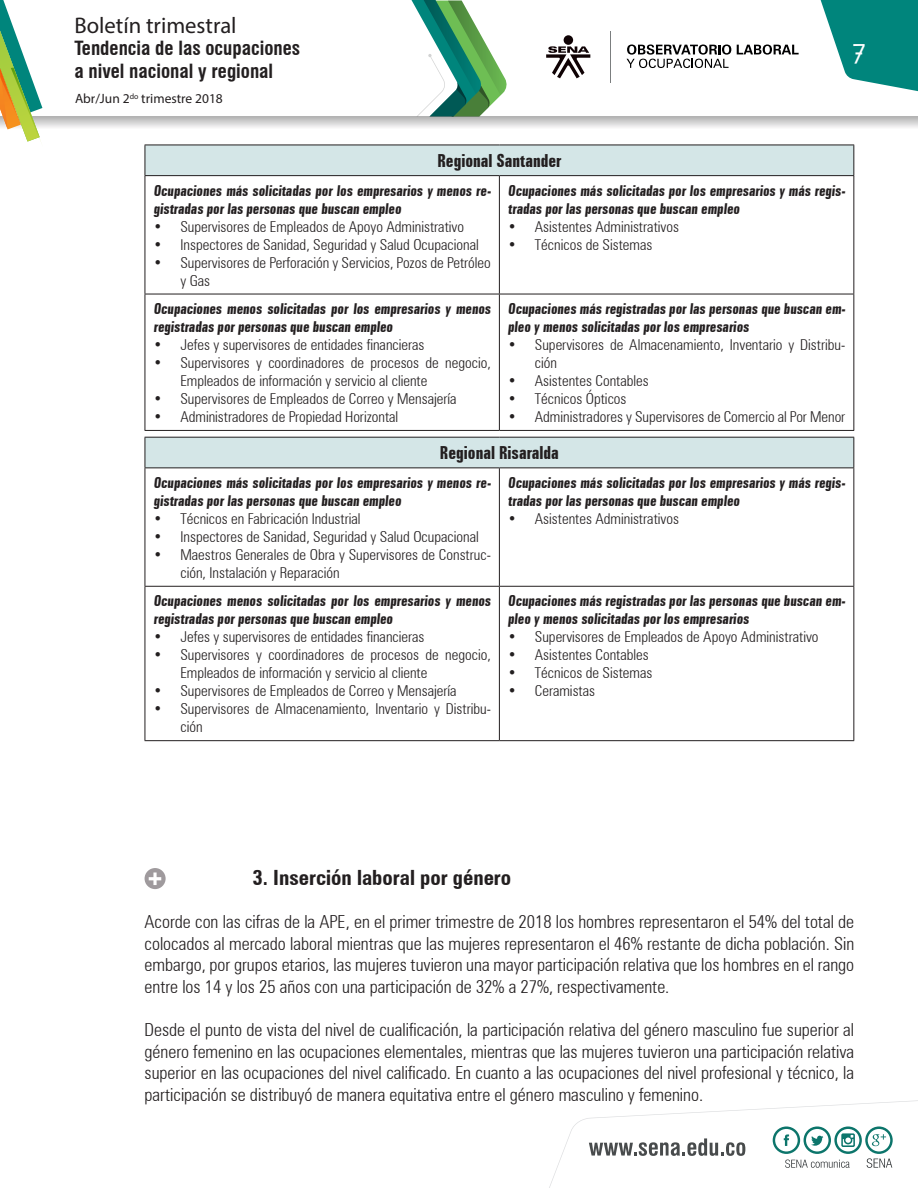
<style>
.page{position:relative;width:918px;height:1188px;background:#fff}
.page>*{position:absolute;margin:0;border:0;box-sizing:border-box;transform-origin:0 0}
.t1{font:25.5px "Abeatby Kai";color:#fff}
.t2{font:22.65px "Myriad Pro";color:#231f20}
.t3{font:700 condensed 21px "Zurich BT";color:#231f20}
.t4{font:700 condensed 19.05px/22.6px "Swiss 721 BT";color:#231f20}
.t5{font:300 condensed 18px/21.6px "Zurich BT";color:#231f20;text-align:justify}
.t6{font:700 extra-condensed 18px "Zurich BT";color:#231f20}
.t7{font:300 condensed 15px/18px "Zurich BT";color:#231f20}
.t8{font:700 extra-condensed 15px/18px "Zurich BT";color:#231f20}
.t9{font:13.5px "Myriad Pro";color:#231f20}
</style>
<div class="page">
<div style="left:564px;top:35px;width:9px;height:10px;background:#0f0204;border-radius:50%"></div>
<svg style="left:546px;top:46px;width:44px;height:32px"></svg>
<hr style="left:610px;top:31px;width:1px;height:52px;background:#7b7e7f">
<svg style="left:737px;top:45px;width:62px;height:10px"></svg>
<svg style="left:627px;top:44px;width:104px;height:24px"></svg>
<svg style="left:411px;top:0;width:96px;height:116px"></svg>
<svg style="left:43px;top:117px;width:875px;height:11px;background:#d5d5d5"></svg>
<svg style="left:0;top:0;width:43px;height:142px"></svg>
<svg style="left:820px;top:0;width:98px;height:92px"></svg>
<svg style="left:549px;top:1100px;width:369px;height:88px"></svg>
<div style="left:145px;top:145px;width:709px;height:31px;background:#d4e6e7"></div>
<hr style="left:145px;top:145px;width:354px;height:1px;background:#231f20">
<hr style="left:499px;top:145px;width:355px;height:1px;background:#231f20">
<hr style="left:145px;top:175px;width:354px;height:1px;background:#231f20">
<hr style="left:499px;top:175px;width:355px;height:1px;background:#231f20">
<hr style="left:145px;top:294px;width:354px;height:1px;background:#231f20">
<hr style="left:499px;top:294px;width:355px;height:1px;background:#231f20">
<hr style="left:145px;top:430px;width:354px;height:1px;background:#231f20">
<hr style="left:499px;top:430px;width:355px;height:1px;background:#231f20">
<hr style="left:145px;top:145px;width:1px;height:30px;background:#231f20">
<hr style="left:145px;top:176px;width:1px;height:118px;background:#231f20">
<hr style="left:145px;top:294px;width:1px;height:136px;background:#231f20">
<hr style="left:853px;top:145px;width:1px;height:30px;background:#231f20">
<hr style="left:499px;top:176px;width:1px;height:118px;background:#231f20">
<hr style="left:853px;top:176px;width:1px;height:118px;background:#231f20">
<hr style="left:499px;top:294px;width:1px;height:136px;background:#231f20">
<hr style="left:853px;top:294px;width:1px;height:136px;background:#231f20">
<div style="left:145px;top:437px;width:709px;height:31px;background:#d4e6e7"></div>
<hr style="left:145px;top:437px;width:354px;height:1px;background:#231f20">
<hr style="left:499px;top:437px;width:355px;height:1px;background:#231f20">
<hr style="left:145px;top:467px;width:354px;height:1px;background:#231f20">
<hr style="left:499px;top:467px;width:355px;height:1px;background:#231f20">
<hr style="left:145px;top:586px;width:354px;height:1px;background:#231f20">
<hr style="left:499px;top:586px;width:355px;height:1px;background:#231f20">
<hr style="left:145px;top:740px;width:354px;height:1px;background:#231f20">
<hr style="left:499px;top:740px;width:355px;height:1px;background:#231f20">
<svg style="left:145px;top:438px;width:1px;height:29px"></svg>
<hr style="left:145px;top:468px;width:1px;height:118px;background:#231f20">
<hr style="left:145px;top:587px;width:1px;height:153px;background:#231f20">
<svg style="left:853px;top:438px;width:1px;height:29px"></svg>
<hr style="left:499px;top:468px;width:1px;height:118px;background:#231f20">
<hr style="left:853px;top:468px;width:1px;height:118px;background:#231f20">
<hr style="left:499px;top:587px;width:1px;height:153px;background:#231f20">
<hr style="left:853px;top:587px;width:1px;height:153px;background:#231f20">
<div style="left:145px;top:868px;width:21px;height:21px;background:#9f9a9d;border-radius:50%"></div>
<svg style="left:149px;top:872px;width:12px;height:13px"></svg>
<h2 class="t2" style="left:74px;top:11px;width:164px">Boletín trimestral</h2>
<p class="t4" style="left:74px;top:37px;width:227px">Tendencia de las ocupaciones a nivel nacional y regional</p>
<h1 class="t1" style="left:854px;top:44px;width:14px">7</h1>
<p class="t9" style="left:75px;top:91px;width:149px">Abr/Jun 2<sup>do</sup> trimestre 2018</p>
<p class="t6" style="left:437px;top:150px;width:125px">Regional Santander</p>
<p class="t8" style="left:153px;top:181px;width:341px">Ocupaciones más solicitadas por los empresarios y menos re&shy;gistradas por las personas que buscan empleo</p>
<p class="t7" style="left:153px;top:217px;width:312px">• Supervisores de Empleados de Apoyo Administrativo</p>
<p class="t7" style="left:153px;top:235px;width:327px">• Inspectores de Sanidad, Seguridad y Salud Ocupacional</p>
<p class="t7" style="left:180px;top:253px;width:312px;text-indent:-27px">• Supervisores de Perforación y Servicios, Pozos de Petróleo y Gas</p>
<p class="t8" style="left:508px;top:181px;width:341px">Ocupaciones más solicitadas por los empresarios y más regis&shy;tradas por las personas que buscan empleo</p>
<p class="t7" style="left:508px;top:217px;width:173px">• Asistentes Administrativos</p>
<p class="t7" style="left:508px;top:235px;width:146px">• Técnicos de Sistemas</p>
<p class="t8" style="left:508px;top:300px;width:341px">Ocupaciones más registradas por las personas que buscan em&shy;pleo y menos solicitadas por los empresarios</p>
<p class="t7" style="left:535px;top:335px;width:312px;text-indent:-27px">• Supervisores de Almacenamiento, Inventario y Distribu&shy;ción</p>
<p class="t7" style="left:508px;top:371px;width:142px">• Asistentes Contables</p>
<p class="t7" style="left:508px;top:389px;width:120px">• Técnicos Ópticos</p>
<p class="t7" style="left:508px;top:407px;width:339px">• Administradores y Supervisores de Comercio al Por Menor</p>
<p class="t6" style="left:440px;top:443px;width:121px">Regional Risaralda</p>
<p class="t8" style="left:153px;top:474px;width:341px">Ocupaciones más solicitadas por los empresarios y menos re&shy;gistradas por las personas que buscan empleo</p>
<p class="t7" style="left:153px;top:509px;width:209px">• Técnicos en Fabricación Industrial</p>
<p class="t7" style="left:153px;top:527px;width:327px">• Inspectores de Sanidad, Seguridad y Salud Ocupacional</p>
<p class="t7" style="left:180px;top:545px;width:312px;text-indent:-27px">• Maestros Generales de Obra y Supervisores de Construc&shy;ción, Instalación y Reparación</p>
<p class="t8" style="left:153px;top:300px;width:341px">Ocupaciones menos solicitadas por los empresarios y menos registradas por personas que buscan empleo</p>
<p class="t7" style="left:153px;top:335px;width:273px">• Jefes y supervisores de entidades financieras</p>
<p class="t7" style="left:180px;top:353px;width:312px;text-indent:-27px">• Supervisores y coordinadores de procesos de negocio,<br>Empleados de información y servicio al cliente</p>
<p class="t7" style="left:153px;top:389px;width:305px">• Supervisores de Empleados de Correo y Mensajería</p>
<p class="t7" style="left:153px;top:407px;width:246px">• Administradores de Propiedad Horizontal</p>
<p class="t8" style="left:508px;top:474px;width:341px">Ocupaciones más solicitadas por los empresarios y más regis&shy;tradas por las personas que buscan empleo</p>
<p class="t7" style="left:508px;top:509px;width:173px">• Asistentes Administrativos</p>
<p class="t8" style="left:153px;top:592px;width:341px">Ocupaciones menos solicitadas por los empresarios y menos registradas por personas que buscan empleo</p>
<p class="t7" style="left:153px;top:628px;width:273px">• Jefes y supervisores de entidades financieras</p>
<p class="t7" style="left:180px;top:646px;width:312px;text-indent:-27px">• Supervisores y coordinadores de procesos de negocio,<br>Empleados de información y servicio al cliente</p>
<p class="t7" style="left:153px;top:682px;width:305px">• Supervisores de Empleados de Correo y Mensajería</p>
<p class="t7" style="left:180px;top:700px;width:312px;text-indent:-27px">• Supervisores de Almacenamiento, Inventario y Distribu&shy;ción</p>
<p class="t8" style="left:508px;top:592px;width:341px">Ocupaciones más registradas por las personas que buscan em&shy;pleo y menos solicitadas por los empresarios</p>
<p class="t7" style="left:508px;top:628px;width:312px">• Supervisores de Empleados de Apoyo Administrativo</p>
<p class="t7" style="left:508px;top:646px;width:142px">• Asistentes Contables</p>
<p class="t7" style="left:508px;top:664px;width:146px">• Técnicos de Sistemas</p>
<p class="t7" style="left:508px;top:682px;width:89px">• Ceramistas</p>
<h3 class="t3" style="left:253px;top:865px;width:260px">3. Inserción laboral por género</h3>
<p class="t5" style="left:145px;top:911px;width:711px">Acorde con las cifras de la APE, en el primer trimestre de 2018 los hombres representaron el 54% del total de colocados al mercado laboral mientras que las mujeres representaron el 46% restante de dicha población. Sin embargo, por grupos etarios, las mujeres tuvieron una mayor participación relativa que los hombres en el rango entre los 14 y los 25 años con una participación de 32% a 27%, respectivamente.</p>
<p class="t5" style="left:145px;top:1019px;width:711px">Desde el punto de vista del nivel de cualificación, la participación relativa del género masculino fue superior al género femenino en las ocupaciones elementales, mientras que las mujeres tuvieron una participación relativa superior en las ocupaciones del nivel calificado. En cuanto a las ocupaciones del nivel profesional y técnico, la participación se distribuyó de manera equitativa entre el género masculino y femenino.</p>
</div>
